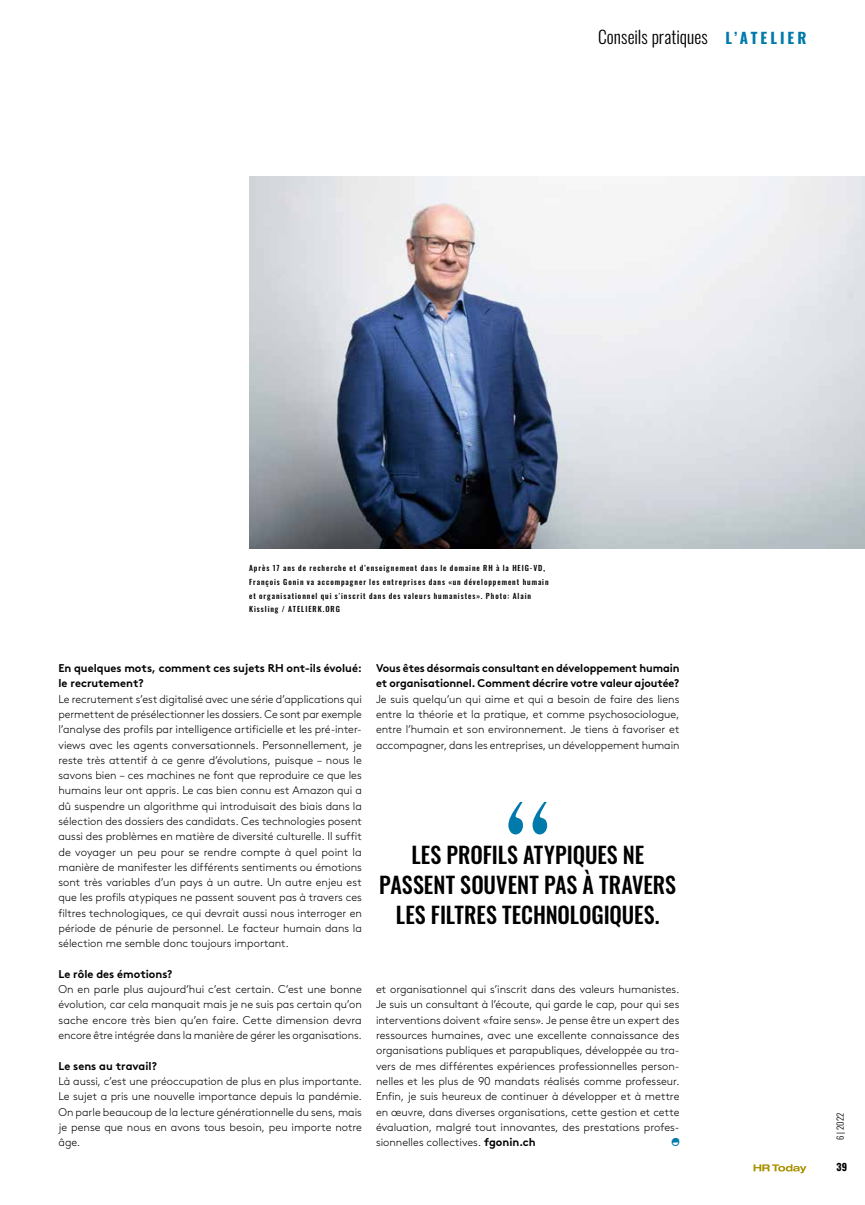
<style>
.page{position:relative;width:865px;height:1205px;background:#fff}
.page>*{position:absolute;margin:0;border:0;box-sizing:border-box;transform-origin:0 0}
.t1{font:500 22.5px/30px "Oswald";letter-spacing:.005em;color:#000;text-align:center}
.t2{font:300 17.5px "Oswald";letter-spacing:.005em;color:#000}
.t3{font:300 11.25px/15.2px "Brown Std";color:#000;text-align:justify}
.t4{font:700 11.25px/15.2px "Brown Std";letter-spacing:-.005em;color:#000}
.t5{font:11.25px "zodiackillercode";color:#007aaa}
.t6{font:700 10px "Oswald";color:#000}
.t7{font:300 8.75px "Oswald";color:#000}
.t8{font:500 7.5px/13.8px "Oswald";letter-spacing:.125em;color:#000}
.s1{font-weight:700;font-size:15px;color:#007aaa}
.s2{font-weight:700}
</style>
<div class="page">
<svg style="left:753px;top:1164px;width:53px;height:9px"></svg>
<svg style="left:508px;top:802px;width:39px;height:32px"></svg>
<img style="left:249px;top:177px;width:616px;height:371px">
<h2 class="t2" style="left:598px;top:21px;width:210px">Conseils pratiques <span class="s1">L’ A T E L I E R</span></h2>
<p class="t8" style="left:249px;top:560px;width:301px">Après 17 ans de recherche et d’enseignement dans le domaine RH à la HEIG-VD, François Gonin va accompagner les entreprises dans «un développement humain et organisationnel qui s′inscrit dans des valeurs humanistes». Photo: Alain Kissling / ATELIERK.ORG</p>
<p class="t4" style="left:58px;top:660px;width:305px">En quelques mots, comment ces sujets RH ont-ils évolué: le recrutement?</p>
<p class="t3" style="left:58px;top:691px;width:305px">Le recrutement s’est digitalisé avec une série d’applications qui permettent de présélectionner les dossiers. Ce sont par exemple l’analyse des profils par intelligence artificielle et les pré-inter&shy;views avec les agents conversationnels. Personnellement, je reste très attentif à ce genre d’évolutions, puisque – nous le savons bien – ces machines ne font que reproduire ce que les humains leur ont appris. Le cas bien connu est Amazon qui a dû suspendre un algorithme qui introduisait des biais dans la sélection des dossiers des candidats. Ces technologies posent aussi des problèmes en matière de diversité culturelle. Il suffit de voyager un peu pour se rendre compte à quel point la manière de manifester les différents sentiments ou émotions sont très variables d’un pays à un autre. Un autre enjeu est que les profils atypiques ne passent souvent pas à travers ces filtres technologiques, ce qui devrait aussi nous interroger en période de pénurie de personnel. Le facteur humain dans la sélection me semble donc toujours important.</p>
<p class="t4" style="left:58px;top:966px;width:115px">Le rôle des émotions?</p>
<p class="t3" style="left:58px;top:982px;width:305px">On en parle plus aujourd’hui c’est certain. C’est une bonne évolution, car cela manquait mais je ne suis pas certain qu’on sache encore très bien qu’en faire. Cette dimension devra encore être intégrée dans la manière de gérer les organisations.</p>
<p class="t4" style="left:58px;top:1058px;width:100px">Le sens au travail?</p>
<p class="t3" style="left:58px;top:1073px;width:305px">Là aussi, c’est une préoccupation de plus en plus importante.<br>Le sujet a pris une nouvelle importance depuis la pandémie.<br>On parle beaucoup de la lecture générationnelle du sens, mais je pense que nous en avons tous besoin, peu importe notre âge.</p>
<p class="t4" style="left:376px;top:660px;width:305px">Vous êtes désormais consultant en développement humain et organisationnel. Comment décrire votre valeur ajoutée?</p>
<p class="t3" style="left:376px;top:691px;width:305px">Je suis quelqu’un qui aime et qui a besoin de faire des liens entre la théorie et la pratique, et comme psychosociologue, entre l’humain et son environnement. Je tiens à favoriser et accompagner, dans les entreprises, un développement humain</p>
<h1 class="t1" style="left:379px;top:838px;width:298px">LES PROFILS ATYPIQUES NE<br>PASSENT SOUVENT PAS À TRAVERS<br>LES FILTRES TECHNOLOGIQUES.</h1>
<p class="t3" style="left:376px;top:982px;width:305px">et organisationnel qui s’inscrit dans des valeurs humanistes.<br>Je suis un consultant à l’écoute, qui garde le cap, pour qui ses interventions doivent «faire sens». Je pense être un expert des ressources humaines, avec une excellente connaissance des organisations publiques et parapubliques, développée au tra&shy;vers de mes différentes expériences professionnelles person&shy;nelles et les plus de 90 mandats réalisés comme professeur.<br>Enfin, je suis heureux de continuer à développer et à mettre en œuvre, dans diverses organisations, cette gestion et cette évaluation, malgré tout innovantes, des prestations profes&shy;sionnelles collectives. <span class="s2">fgonin.ch</span></p>
<p class="t5" style="left:671px;top:1137px;width:9px">a</p>
<p class="t7" style="left:832px;top:1140px;width:29px;rotate:-90deg">6 | 2022</p>
<p class="t6" style="left:836px;top:1158px;width:12px">39</p>
</div>
